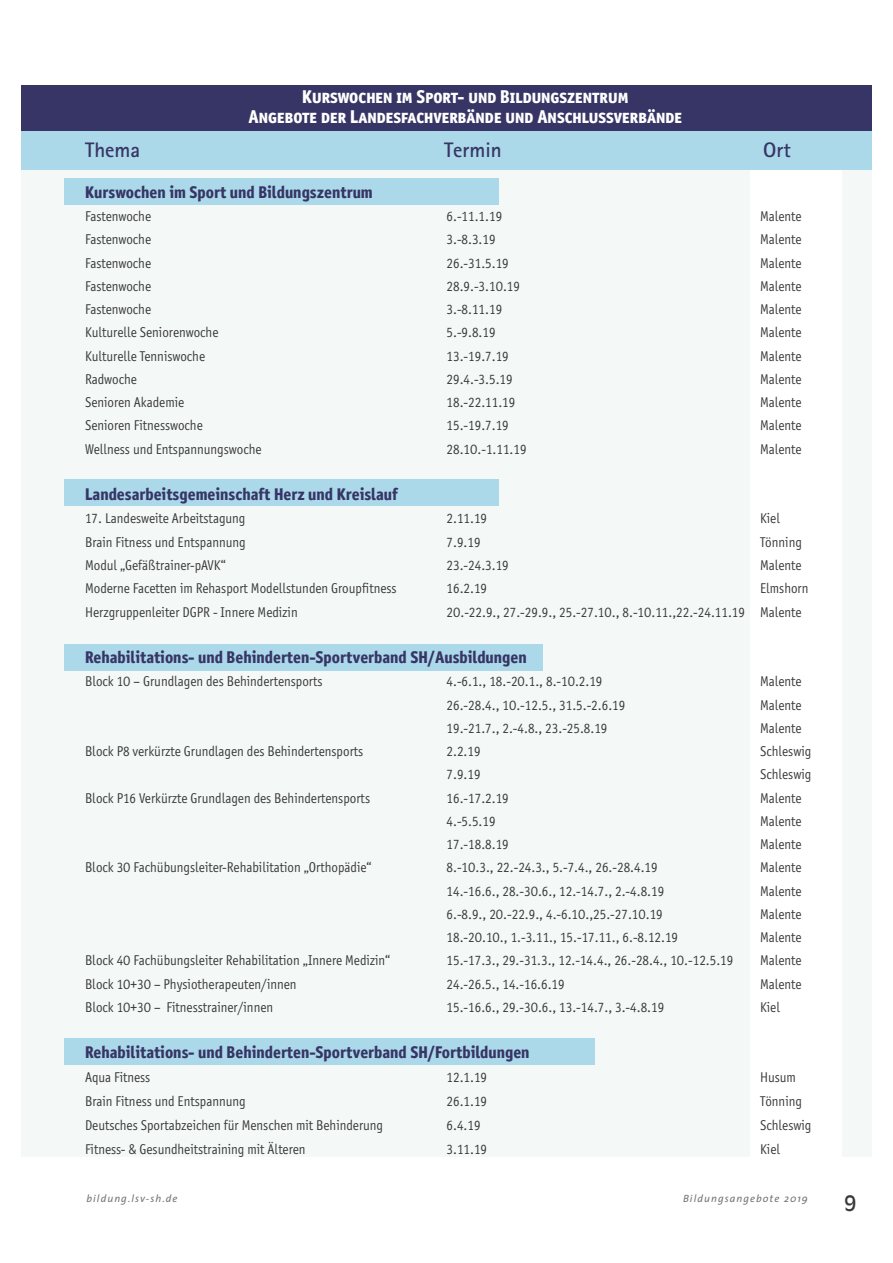
<style>
.page{position:relative;width:893px;height:1263px;background:#fff}
.page>*{position:absolute;margin:0;border:0;box-sizing:border-box;transform-origin:0 0}
.t1{font:700 21px "Rotis Sans Serif";color:#373565}
.t2{font:21px "Antique Olive";color:#39383a}
.t3{font:700 18px/19.5px "Axel SC";color:#fff;text-align:center}
.t4{font:700 16.5px "Axel";color:#373565}
.t5{font:13.8px "Axel";color:#39383a}
.t6{font:italic 10.5px "The Sans";letter-spacing:.1em;color:#747475}
.s1{font-family:"Quay Itc T"}
</style>
<div class="page">
<div style="left:21px;top:169px;width:851px;height:988px;background:#f4f8f6"></div>
<div style="left:750px;top:170px;width:92px;height:987px;background:#fff"></div>
<div style="left:21px;top:85px;width:851px;height:47px;background:#373565"></div>
<div style="left:21px;top:132px;width:851px;height:38px;background:#abd9ea"></div>
<div style="left:64px;top:480px;width:434px;height:26px;background:#abd9ea"></div>
<div style="left:64px;top:179px;width:434px;height:26px;background:#abd9ea"></div>
<div style="left:64px;top:645px;width:478px;height:26px;background:#abd9ea"></div>
<div style="left:64px;top:1039px;width:530px;height:26px;background:#abd9ea"></div>
<h2 class="t3" style="left:249px;top:87px;width:435px">Kurswochen im Sport- und Bildungszentrum<br>Angebote der Landesfachverbände und Anschlussverbände</h2>
<h1 class="t1" style="left:85px;top:143px;width:57px">Thema</h1>
<h1 class="t1" style="left:444px;top:143px;width:59px">Termin</h1>
<h1 class="t1" style="left:763px;top:143px;width:29px">Ort</h1>
<p class="t4" style="left:85px;top:182px;width:289px">Kurswochen im Sport und Bildungszentrum</p>
<p class="t5" style="left:85px;top:208px;width:68px">Fastenwoche</p>
<p class="t5" style="left:447px;top:208px;width:57px">6.-11.1.19</p>
<p class="t5" style="left:760px;top:208px;width:43px">Malente</p>
<p class="t5" style="left:85px;top:232px;width:68px">Fastenwoche</p>
<p class="t5" style="left:447px;top:232px;width:51px">3.-8.3.19</p>
<p class="t5" style="left:760px;top:232px;width:43px">Malente</p>
<p class="t5" style="left:85px;top:255px;width:68px">Fastenwoche</p>
<p class="t5" style="left:447px;top:255px;width:64px">26.-31.5.19</p>
<p class="t5" style="left:760px;top:255px;width:43px">Malente</p>
<p class="t5" style="left:85px;top:278px;width:68px">Fastenwoche</p>
<p class="t5" style="left:447px;top:278px;width:75px">28.9.-3.1<span class="s1">0</span>.19</p>
<p class="t5" style="left:760px;top:278px;width:43px">Malente</p>
<p class="t5" style="left:85px;top:301px;width:68px">Fastenwoche</p>
<p class="t5" style="left:447px;top:301px;width:57px">3.-8.11.19</p>
<p class="t5" style="left:760px;top:301px;width:43px">Malente</p>
<p class="t5" style="left:85px;top:325px;width:135px">Kulturelle Seniorenwoche</p>
<p class="t5" style="left:447px;top:325px;width:51px">5.-9.8.19</p>
<p class="t5" style="left:760px;top:325px;width:43px">Malente</p>
<p class="t5" style="left:85px;top:348px;width:122px">Kulturelle Tenniswoche</p>
<p class="t5" style="left:447px;top:348px;width:64px">13.-19.7.19</p>
<p class="t5" style="left:760px;top:348px;width:43px">Malente</p>
<p class="t5" style="left:85px;top:371px;width:53px">Radwoche</p>
<p class="t5" style="left:447px;top:371px;width:68px">29.4.-3.5.19</p>
<p class="t5" style="left:760px;top:371px;width:43px">Malente</p>
<p class="t5" style="left:85px;top:394px;width:101px">Senioren Akademie</p>
<p class="t5" style="left:447px;top:394px;width:70px">18.-22.11.19</p>
<p class="t5" style="left:760px;top:394px;width:43px">Malente</p>
<p class="t5" style="left:85px;top:418px;width:119px">Senioren Fitnesswoche</p>
<p class="t5" style="left:447px;top:418px;width:64px">15.-19.7.19</p>
<p class="t5" style="left:760px;top:418px;width:43px">Malente</p>
<p class="t5" style="left:85px;top:441px;width:178px">Wellness und Entspannungswoche</p>
<p class="t5" style="left:447px;top:441px;width:82px">28.1<span class="s1">0</span>.-1.11.19</p>
<p class="t5" style="left:760px;top:441px;width:43px">Malente</p>
<p class="t4" style="left:85px;top:484px;width:314px">Landesarbeitsgemeinschaft Herz und Kreislauf</p>
<p class="t5" style="left:85px;top:511px;width:162px">17. Landesweite Arbeitstagung</p>
<p class="t5" style="left:447px;top:511px;width:42px">2.11.19</p>
<p class="t5" style="left:760px;top:511px;width:21px">Kiel</p>
<p class="t5" style="left:85px;top:534px;width:162px">Brain Fitness und Entspannung</p>
<p class="t5" style="left:447px;top:534px;width:36px">7.9.19</p>
<p class="t5" style="left:760px;top:534px;width:43px">Tönning</p>
<p class="t5" style="left:85px;top:557px;width:142px">Modul „Gefäßtrainer-pAVK“</p>
<p class="t5" style="left:447px;top:557px;width:64px">23.-24.3.19</p>
<p class="t5" style="left:760px;top:557px;width:43px">Malente</p>
<p class="t5" style="left:85px;top:580px;width:313px">Moderne Facetten im Rehasport Modellstunden Groupfitness</p>
<p class="t5" style="left:447px;top:580px;width:42px">16.2.19</p>
<p class="t5" style="left:760px;top:580px;width:50px">Elmshorn</p>
<p class="t5" style="left:85px;top:604px;width:214px">Herzgruppenleiter DGPR - Innere Medizin</p>
<p class="t5" style="left:447px;top:604px;width:357px">2<span class="s1">0</span>.-22.9., 27.-29.9., 25.-27.1<span class="s1">0</span>., 8.-1<span class="s1">0</span>.11.,22.-24.11.19 Malente</p>
<p class="t4" style="left:85px;top:647px;width:443px">Rehabilitations- und Behinderten-Sportverband SH/Ausbildungen</p>
<p class="t5" style="left:85px;top:673px;width:239px">Block 1<span class="s1">0</span> – Grundlagen des Behindertensports</p>
<p class="t5" style="left:447px;top:673px;width:157px">4.-6.1., 18.-2<span class="s1">0</span>.1., 8.-1<span class="s1">0</span>.2.19</p>
<p class="t5" style="left:760px;top:673px;width:43px">Malente</p>
<p class="t5" style="left:447px;top:697px;width:180px">26.-28.4., 1<span class="s1">0</span>.-12.5., 31.5.-2.6.19</p>
<p class="t5" style="left:760px;top:697px;width:43px">Malente</p>
<p class="t5" style="left:447px;top:720px;width:162px">19.-21.7., 2.-4.8., 23.-25.8.19</p>
<p class="t5" style="left:760px;top:720px;width:43px">Malente</p>
<p class="t5" style="left:85px;top:743px;width:280px">Block P8 verkürzte Grundlagen des Behindertensports</p>
<p class="t5" style="left:447px;top:743px;width:36px">2.2.19</p>
<p class="t5" style="left:760px;top:743px;width:53px">Schleswig</p>
<p class="t5" style="left:447px;top:766px;width:36px">7.9.19</p>
<p class="t5" style="left:760px;top:766px;width:53px">Schleswig</p>
<p class="t5" style="left:85px;top:790px;width:287px">Block P16 Verkürzte Grundlagen des Behindertensports</p>
<p class="t5" style="left:447px;top:790px;width:64px">16.-17.2.19</p>
<p class="t5" style="left:760px;top:790px;width:43px">Malente</p>
<p class="t5" style="left:447px;top:813px;width:51px">4.-5.5.19</p>
<p class="t5" style="left:760px;top:813px;width:43px">Malente</p>
<p class="t5" style="left:447px;top:836px;width:64px">17.-18.8.19</p>
<p class="t5" style="left:760px;top:836px;width:43px">Malente</p>
<p class="t5" style="left:85px;top:859px;width:288px">Block 3<span class="s1">0</span> Fachübungsleiter-Rehabilitation „Orthopädie“</p>
<p class="t5" style="left:447px;top:859px;width:213px">8.-1<span class="s1">0</span>.3., 22.-24.3., 5.-7.4., 26.-28.4.19</p>
<p class="t5" style="left:760px;top:859px;width:43px">Malente</p>
<p class="t5" style="left:447px;top:883px;width:219px">14.-16.6., 28.-3<span class="s1">0</span>.6., 12.-14.7., 2.-4.8.19</p>
<p class="t5" style="left:760px;top:883px;width:43px">Malente</p>
<p class="t5" style="left:447px;top:906px;width:218px">6.-8.9., 2<span class="s1">0</span>.-22.9., 4.-6.1<span class="s1">0</span>.,25.-27.1<span class="s1">0</span>.19</p>
<p class="t5" style="left:760px;top:906px;width:43px">Malente</p>
<p class="t5" style="left:447px;top:929px;width:233px">18.-2<span class="s1">0</span>.1<span class="s1">0</span>., 1.-3.11., 15.-17.11., 6.-8.12.19</p>
<p class="t5" style="left:760px;top:929px;width:43px">Malente</p>
<p class="t5" style="left:85px;top:952px;width:307px">Block 4<span class="s1">0</span> Fachübungsleiter Rehabilitation „Innere Medizin“</p>
<p class="t5" style="left:447px;top:952px;width:288px">15.-17.3., 29.-31.3., 12.-14.4., 26.-28.4., 1<span class="s1">0</span>.-12.5.19</p>
<p class="t5" style="left:760px;top:952px;width:43px">Malente</p>
<p class="t5" style="left:85px;top:976px;width:213px">Block 1<span class="s1">0</span>+3<span class="s1">0</span> – Physiotherapeuten/innen</p>
<p class="t5" style="left:447px;top:976px;width:120px">24.-26.5., 14.-16.6.19</p>
<p class="t5" style="left:760px;top:976px;width:43px">Malente</p>
<p class="t5" style="left:85px;top:999px;width:190px">Block 1<span class="s1">0</span>+3<span class="s1">0</span> – Fitnesstrainer/innen</p>
<p class="t5" style="left:447px;top:999px;width:219px">15.-16.6., 29.-3<span class="s1">0</span>.6., 13.-14.7., 3.-4.8.19</p>
<p class="t5" style="left:760px;top:999px;width:21px">Kiel</p>
<p class="t4" style="left:85px;top:1042px;width:446px">Rehabilitations- und Behinderten-Sportverband SH/Fortbildungen</p>
<p class="t5" style="left:85px;top:1069px;width:67px">Aqua Fitness</p>
<p class="t5" style="left:447px;top:1069px;width:42px">12.1.19</p>
<p class="t5" style="left:760px;top:1069px;width:37px">Husum</p>
<p class="t5" style="left:85px;top:1093px;width:162px">Brain Fitness und Entspannung</p>
<p class="t5" style="left:447px;top:1093px;width:42px">26.1.19</p>
<p class="t5" style="left:760px;top:1093px;width:43px">Tönning</p>
<p class="t5" style="left:85px;top:1117px;width:300px">Deutsches Sportabzeichen für Menschen mit Behinderung</p>
<p class="t5" style="left:447px;top:1117px;width:36px">6.4.19</p>
<p class="t5" style="left:760px;top:1117px;width:53px">Schleswig</p>
<p class="t5" style="left:85px;top:1141px;width:222px">Fitness- &amp; Gesundheitstraining mit Älteren</p>
<p class="t5" style="left:447px;top:1141px;width:42px">3.11.19</p>
<p class="t5" style="left:760px;top:1141px;width:21px">Kiel</p>
<p class="t6" style="left:87px;top:1194px;width:92px">bildung.lsv-sh.de</p>
<p class="t6" style="left:683px;top:1194px;width:126px">Bildungsangebote 2019</p>
<h1 class="t2" style="left:844px;top:1194px;width:13px">9</h1>
</div>
